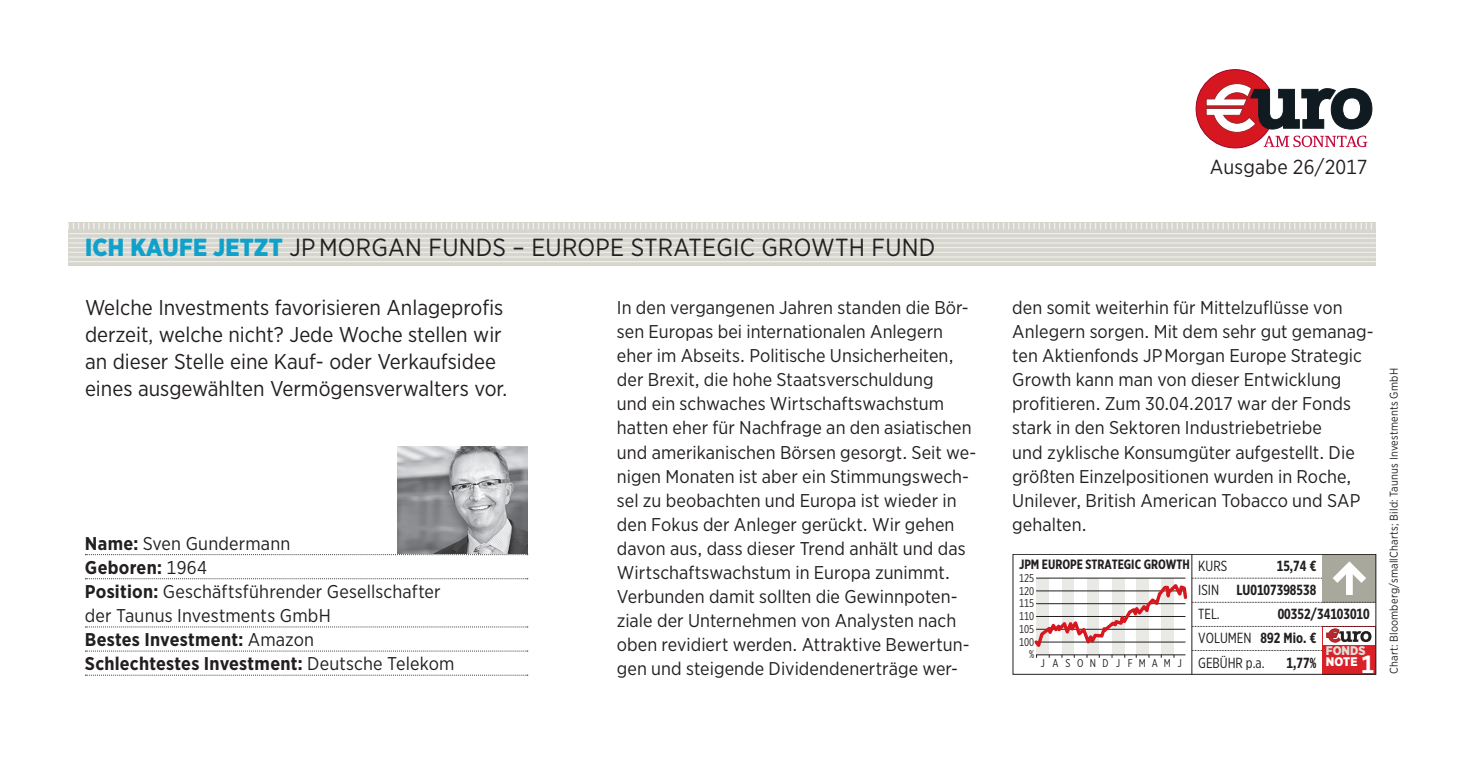
<style>
.page{position:relative;width:1467px;height:766px;background:#fff}
.page>*{position:absolute;margin:0;border:0;box-sizing:border-box;transform-origin:0 0}
.t1{font:24.75px "Gotham Narrow";letter-spacing:.01em;color:#231f20}
.t2{font:21.38px/27px "Gotham Narrow";color:#231f20}
.t3{font:20.25px "Gotham Narrow";letter-spacing:.005em;color:#231f20}
.t4{font:18.45px/24.1px "Gotham Narrow";letter-spacing:.005em;color:#231f20}
.t5{font:700 14.62px/24.1px "Gotham X Narrow";color:#231f20;text-align:justify}
.t6{font:14.62px "Gotham X Narrow";color:#231f20}
.t7{font:700 13.5px "Gotham X Narrow";color:#231f20}
.t8{font:900 12.6px/10.6px "Gotham Narrow";color:#deded8}
.t9{font:11.25px "Gotham Narrow";letter-spacing:.02em;color:#231f20}
.t10{font:11.25px "Gotham X Narrow";color:#231f20}
.t11{font:11.25px "Gotham X Narrow";letter-spacing:.605em;color:#231f20}
.s1{font-weight:900;color:#10a1cb}
.s2{font-weight:700}
.s3{font-weight:400}
.s4{color:#fff}
.s5{font-weight:700;font-size:24.75px;color:#fff}
</style>
<div class="page">
<div style="left:69px;top:223px;width:1307px;height:43px;background:#d6d6ce"></div>
<hr style="left:69px;top:256px;width:1307px;height:1px;background:#fff">
<hr style="left:69px;top:238px;width:1307px;height:1px;background:#fff">
<hr style="left:69px;top:233px;width:1307px;height:1px;background:#fff">
<hr style="left:69px;top:242px;width:1307px;height:1px;background:#fff">
<hr style="left:69px;top:247px;width:1307px;height:1px;background:#fff">
<hr style="left:69px;top:261px;width:1307px;height:1px;background:#fff">
<hr style="left:69px;top:252px;width:1307px;height:1px;background:#fff">
<svg style="left:68px;top:223px;width:1304px;height:6px"></svg>
<svg style="left:85px;top:554px;width:443px;height:1px"></svg>
<svg style="left:85px;top:578px;width:443px;height:1px"></svg>
<svg style="left:85px;top:626px;width:443px;height:1px"></svg>
<svg style="left:85px;top:650px;width:443px;height:1px"></svg>
<svg style="left:85px;top:674px;width:443px;height:1px"></svg>
<img style="left:398px;top:446px;width:129px;height:107px">
<div style="left:1323px;top:626px;width:53px;height:48px;background:#da2128"></div>
<div style="left:1323px;top:554px;width:53px;height:48px;background:#a8a89c"></div>
<svg style="left:1034px;top:561px;width:340px;height:96px"></svg>
<div style="left:1013px;top:554px;width:363px;height:120px;border:1px solid #231f20"></div>
<hr style="left:1191px;top:554px;width:1px;height:120px;background:#231f20">
<svg style="left:1196px;top:69px;width:176px;height:79px"></svg>
<p class="t3" style="left:1210px;top:154px;width:159px">Ausgabe 26/2017</p>
<h1 class="t1" style="left:85px;top:232px;width:852px"><span class="s1">ICH KAUFE JETZT</span> JP MORGAN FUNDS – EUROPE STRATEGIC GROWTH FUND</h1>
<p class="t2" style="left:85px;top:293px;width:424px">Welche Investments favorisieren Anlageprofis derzeit, welche nicht? Jede Woche stellen wir an dieser Stelle eine Kauf- oder Verkaufsidee eines ausgewählten Vermögensverwalters vor.</p>
<p class="t4" style="left:1012px;top:295px;width:363px">den somit weiterhin für Mittelzuflüsse von Anlegern sorgen. Mit dem sehr gut gemanag&shy;ten Aktienfonds JP Morgan Europe Strategic Growth kann man von dieser Entwicklung profitieren. Zum 30.04.2017 war der Fonds stark in den Sektoren Industriebetriebe<br>und zyklische Konsumgüter aufgestellt. Die größten Einzelpositionen wurden in Roche, Unilever, British American Tobacco und SAP gehalten.</p>
<p class="t4" style="left:617px;top:295px;width:361px">In den vergangenen Jahren standen die Bör&shy;sen Europas bei internationalen Anlegern eher im Abseits. Politische Unsicherheiten, der Brexit, die hohe Staatsverschuldung<br>und ein schwaches Wirtschaftswachstum hatten eher für Nachfrage an den asiatischen und amerikanischen Börsen gesorgt. Seit we&shy;nigen Monaten ist aber ein Stimmungswech&shy;sel zu beobachten und Europa ist wieder in den Fokus der Anleger gerückt. Wir gehen davon aus, dass dieser Trend anhält und das Wirtschaftswachstum in Europa zunimmt.<br>Verbunden damit sollten die Gewinnpoten&shy;ziale der Unternehmen von Analysten nach oben revidiert werden. Attraktive Bewertun&shy;gen und steigende Dividendenerträge wer-</p>
<p class="t4" style="left:85px;top:530px;width:371px"><span class="s2">Name:</span> Sven Gundermann<br><span class="s2">Geboren:</span> 1964<br><span class="s2">Position:</span> Geschäftsführender Gesellschafter der Taunus Investments GmbH<br><span class="s2">Bestes Investment:</span> Amazon<br><span class="s2">Schlechtestes Investment:</span> Deutsche Telekom</p>
<p class="t7" style="left:1019px;top:556px;width:172px">JPM EUROPE STRATEGIC GROWTH</p>
<p class="t5" style="left:1198px;top:553px;width:119px;text-indent:79px">15,74 € <span class="s3">ISIN</span> LU0107398538<br><span class="s3">TEL.</span></p>
<p class="t6" style="left:1198px;top:557px;width:31px">KURS</p>
<p class="t10" style="left:1019px;top:571px;width:17px">125</p>
<p class="t10" style="left:1019px;top:583px;width:17px">120</p>
<p class="t10" style="left:1019px;top:596px;width:17px">115</p>
<p class="t5" style="left:1198px;top:602px;width:173px;text-align:left;text-indent:79px">00352/34103010<br><span class="s3">VOLUMEN</span> 892 Mio. €<br><span class="s3">GEBÜHR p.a.</span></p>
<p class="t10" style="left:1019px;top:609px;width:17px">110</p>
<p class="t10" style="left:1019px;top:622px;width:17px">105</p>
<p class="t10" style="left:1019px;top:634px;width:17px">100</p>
<p class="t8" style="left:1326px;top:645px;width:50px">FONDS<br><span class="s4">NOTE</span> <span class="s5">1</span></p>
<p class="t10" style="left:1029px;top:647px;width:7px">%</p>
<p class="t5" style="left:1287px;top:650px;width:31px">1,77%</p>
<p class="t11" style="left:1041px;top:656px;width:143px">JASONDJFMAMJ</p>
<p class="t9" style="left:1387px;top:674px;width:308px;rotate:-90deg">Chart: Bloomberg/smallCharts; Bild: Taunus Investments GmbH</p>
</div>
